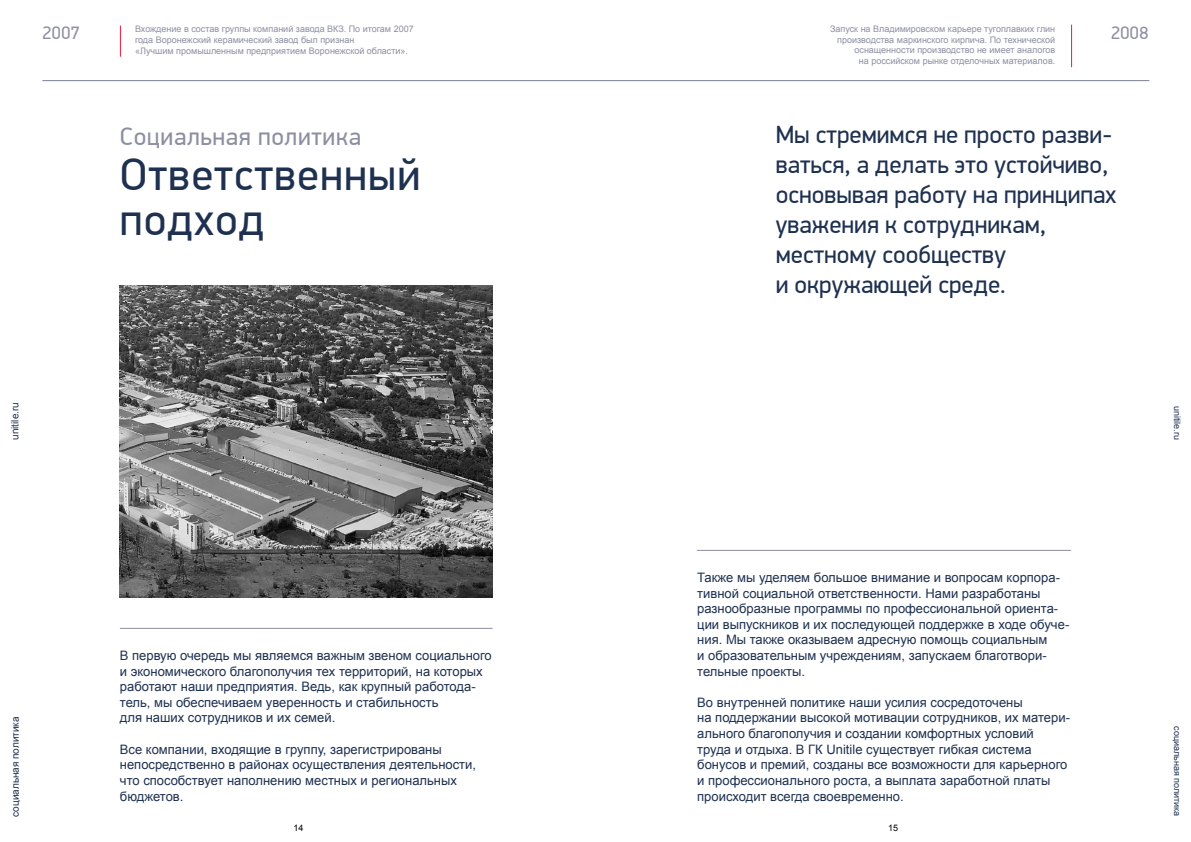
<style>
.page{position:relative;width:1191px;height:842px;background:#fff}
.page>*{position:absolute;margin:0;border:0;box-sizing:border-box;transform-origin:0 0}
.t1{font:45px/45px "PF Din Display Pro";letter-spacing:.025em;color:#1f3150}
.t2{font:25px/30px "PF Din Display Pro";color:#1f3150}
.t3{font:25px "PF Din Display Pro";letter-spacing:.025em;color:#8d8fa2}
.t4{font:18px "PF Din Display Pro";letter-spacing:.025em;color:#8d8fa2}
.t5{font:13px/15.6px "Arial";color:#1f3150}
.t6{font:10px "Arial";color:#1f3150}
.t7{font:9px/10.8px "Arial";color:#8d8fa2}
.t8{font:9px "Arial";color:#1f3150}
.t9{font:9px "Arial";color:#000}
</style>
<div class="page">
<hr style="left:43px;top:80px;width:1106px;height:1px;background:#8d8fa2">
<hr style="left:120px;top:26px;width:1px;height:31px;background:#ed1a3b">
<hr style="left:1071px;top:25px;width:1px;height:42px;background:#ed1a3b">
<hr style="left:697px;top:550px;width:374px;height:1px;background:#8d8fa2">
<hr style="left:120px;top:628px;width:372px;height:1px;background:#8d8fa2">
<img style="left:120px;top:286px;width:372px;height:312px">
<p class="t7" style="left:830px;top:23px;width:227px;text-align:right">Запуск на Владимировском карьере тугоплавких глин производства маркинского кирпича. По технической оснащенности производство не имеет аналогов<br>на российском рынке отделочных материалов.</p>
<h3 class="t4" style="left:43px;top:23px;width:39px">2007</h3>
<p class="t7" style="left:135px;top:24px;width:280px">Вхождение в состав группы компаний завода ВКЗ. По итогам 2007 года Воронежский керамический завод был признан<br>«Лучшим промышленным предприятием Воронежской области».</p>
<h3 class="t4" style="left:1111px;top:22px;width:39px">2008</h3>
<h2 class="t3" style="left:120px;top:122px;width:243px">Социальная политика</h2>
<h1 class="t1" style="left:120px;top:153px;width:302px">Ответственный подход</h1>
<h2 class="t2" style="left:775px;top:120px;width:342px">Мы стремимся не просто разви&shy;ваться, а делать это устойчиво, основывая работу на принципах уважения к сотрудникам, местному сообществу<br>и окружающей среде.</h2>
<p class="t6" style="left:8px;top:440px;width:39px;rotate:-90deg">unitile.ru</p>
<p class="t8" style="left:1183px;top:405px;width:36px;rotate:90deg">unitile.ru</p>
<p class="t6" style="left:9px;top:817px;width:102px;rotate:-90deg">социальная политика</p>
<p class="t5" style="left:120px;top:648px;width:373px">В первую очередь мы являемся важным звеном социального и экономического благополучия тех территорий, на которых работают наши предприятия. Ведь, как крупный работода&shy;тель, мы обеспечиваем уверенность и стабильность<br>для наших сотрудников и их семей.</p>
<p class="t5" style="left:120px;top:741px;width:358px">Все компании, входящие в группу, зарегистрированы непосредственно в районах осуществления деятельности, что способствует наполнению местных и региональных бюджетов.</p>
<p class="t5" style="left:697px;top:570px;width:373px">Также мы уделяем большое внимание и вопросам корпора&shy;тивной социальной ответственности. Нами разработаны разнообразные программы по профессиональной ориента&shy;ции выпускников и их последующей поддержке в ходе обуче&shy;ния. Мы также оказываем адресную помощь социальным<br>и образовательным учреждениям, запускаем благотвори&shy;тельные проекты.</p>
<p class="t5" style="left:697px;top:695px;width:374px">Во внутренней политике наши усилия сосредоточены<br>на поддержании высокой мотивации сотрудников, их матери&shy;ального благополучия и создании комфортных условий труда и отдыха. В ГК Unitile существует гибкая система бонусов и премий, созданы все возможности для карьерного и профессионального роста, а выплата заработной платы происходит всегда своевременно.</p>
<p class="t9" style="left:293px;top:822px;width:12px">14</p>
<p class="t9" style="left:888px;top:822px;width:12px">15</p>
<p class="t8" style="left:1183px;top:726px;width:92px;rotate:90deg">социальная политика</p>
</div>
